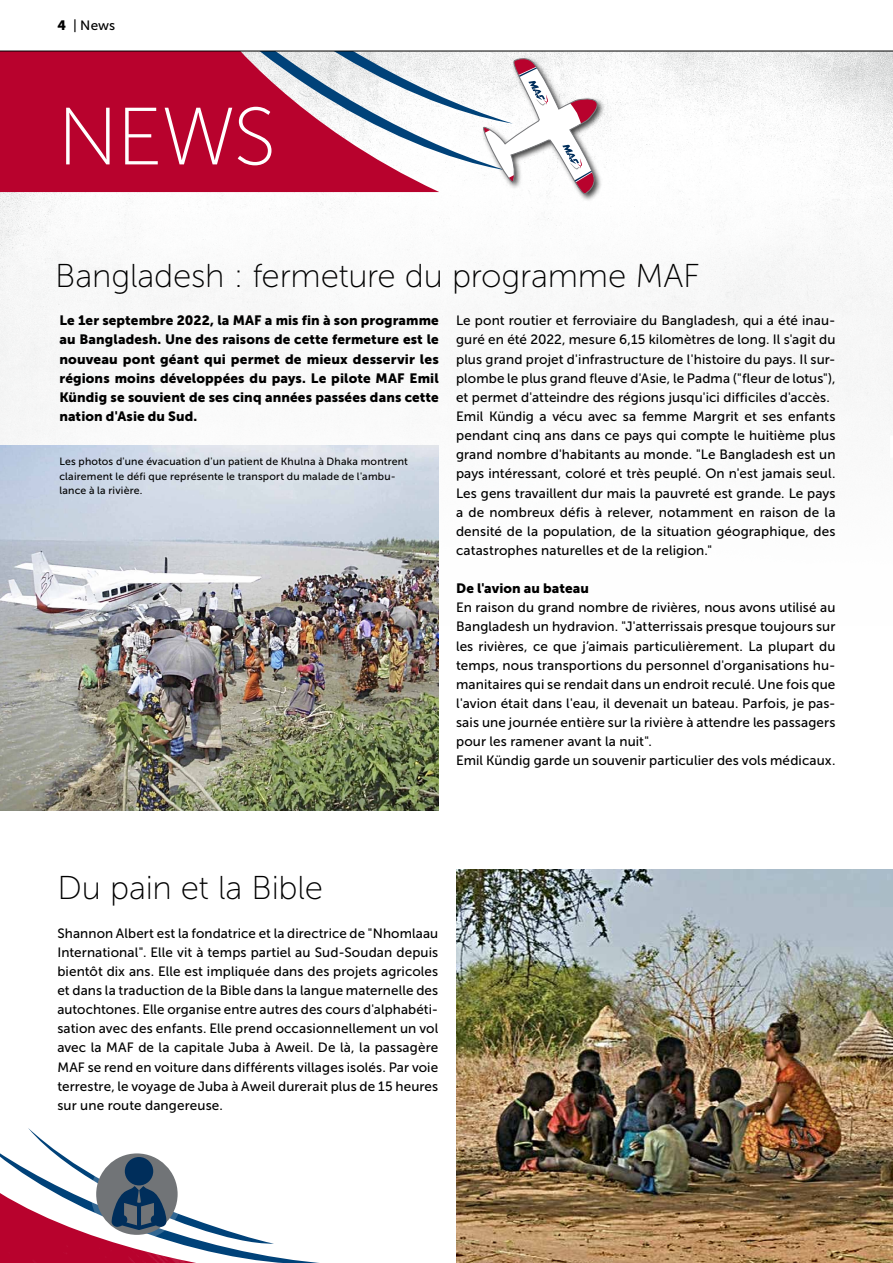
<style>
.page{position:relative;width:893px;height:1263px;background:#fff}
.page>*{position:absolute;margin:0;border:0;box-sizing:border-box;transform-origin:0 0}
.t1{font:81px "Museo Sans 100";color:#fff}
.t2{font:33px "Museo Sans 100";letter-spacing:-.005em;color:#000}
.t3{font:13.5px/19.2px "Museo Sans 500";letter-spacing:.01em;color:#000}
.t4{font:13.5px/19.2px "Museo Sans 900";letter-spacing:.005em;color:#000;text-align:justify}
.t5{font:10.5px/14.2px "Museo Sans 500";letter-spacing:.02em;color:#000}
.s1{font-family:"Museo Sans 900"}
</style>
<div class="page">
<img style="left:0;top:51px;width:893px;height:400px">
<div style="left:0;top:51px;width:160px;height:141px;background:#b8022d"></div>
<img style="left:0;top:445px;width:439px;height:366px">
<img style="left:456px;top:869px;width:437px;height:394px">
<svg style="left:0;top:1128px;width:319px;height:135px"></svg>
<div style="left:125px;top:1157px;width:28px;height:28px;background:#002e5b;border-radius:50%"></div>
<svg style="left:889px;top:425px;width:4px;height:26px"></svg>
<div style="left:481px;top:56px;width:125px;height:146px;background:#000;opacity:.75"></div>
<svg style="left:160px;top:51px;width:439px;height:145px"></svg>
<svg style="left:0;top:50px;width:893px;height:1px"></svg>
<p class="t3" style="left:57px;top:16px;width:59px"><span class="s1">4</span> | News</p>
<h1 class="t1" style="left:57px;top:94px;width:220px">NEWS</h1>
<h2 class="t2" style="left:55px;top:258px;width:646px">Bangladesh : fermeture du programme MAF</h2>
<p class="t4" style="left:59px;top:311px;width:381px">Le 1er septembre 2022, la MAF a mis fin à son programme au Bangladesh. Une des raisons de cette fermeture est le nouveau pont géant qui permet de mieux desservir les régions moins développées du pays. Le pilote MAF Emil Kündig se souvient de ses cinq années passées dans cette nation d'Asie du Sud.</p>
<p class="t3" style="left:456px;top:311px;width:381px">Le pont routier et ferroviaire du Bangladesh, qui a été inau&shy;guré en été 2022, mesure 6,15 kilomètres de long. Il s'agit du plus grand projet d'infrastructure de l'histoire du pays. Il sur&shy;plombe le plus grand fleuve d'Asie, le Padma ("fleur de lotus"), et permet d'atteindre des régions jusqu'ici difficiles d'accès.<br>Emil Kündig a vécu avec sa femme Margrit et ses enfants pendant cinq ans dans ce pays qui compte le huitième plus grand nombre d'habitants au monde. "Le Bangladesh est un pays intéressant, coloré et très peuplé. On n'est jamais seul.<br>Les gens travaillent dur mais la pauvreté est grande. Le pays a de nombreux défis à relever, notamment en raison de la densité de la population, de la situation géographique, des catastrophes naturelles et de la religion."</p>
<p class="t4" style="left:456px;top:579px;width:134px">De l'avion au bateau</p>
<p class="t3" style="left:456px;top:598px;width:381px">En raison du grand nombre de rivières, nous avons utilisé au Bangladesh un hydravion. "J'atterrissais presque toujours sur les rivières, ce que j’aimais particulièrement. La plupart du temps, nous transportions du personnel d'organisations hu&shy;manitaires qui se rendait dans un endroit reculé. Une fois que l'avion était dans l'eau, il devenait un bateau. Parfois, je pas&shy;sais une journée entière sur la rivière à attendre les passagers pour les ramener avant la nuit".<br>Emil Kündig garde un souvenir particulier des vols médicaux.</p>
<p class="t5" style="left:59px;top:455px;width:350px">Les photos d'une évacuation d'un patient de Khulna à Dhaka montrent clairement le défi que représente le transport du malade de l'ambu&shy;lance à la rivière.</p>
<h2 class="t2" style="left:57px;top:870px;width:267px">Du pain et la Bible</h2>
<p class="t3" style="left:57px;top:923px;width:382px;text-align:justify">Shannon Albert est la fondatrice et la directrice de "Nhomlaau International". Elle vit à temps partiel au Sud-Soudan depuis bientôt dix ans. Elle est impliquée dans des projets agricoles et dans la traduction de la Bible dans la langue maternelle des autochtones. Elle organise entre autres des cours d'alphabéti&shy;sation avec des enfants. Elle prend occasionnellement un vol avec la MAF de la capitale Juba à Aweil. De là, la passagère MAF se rend en voiture dans différents villages isolés. Par voie terrestre, le voyage de Juba à Aweil durerait plus de 15 heures sur une route dangereuse.</p>
</div>
